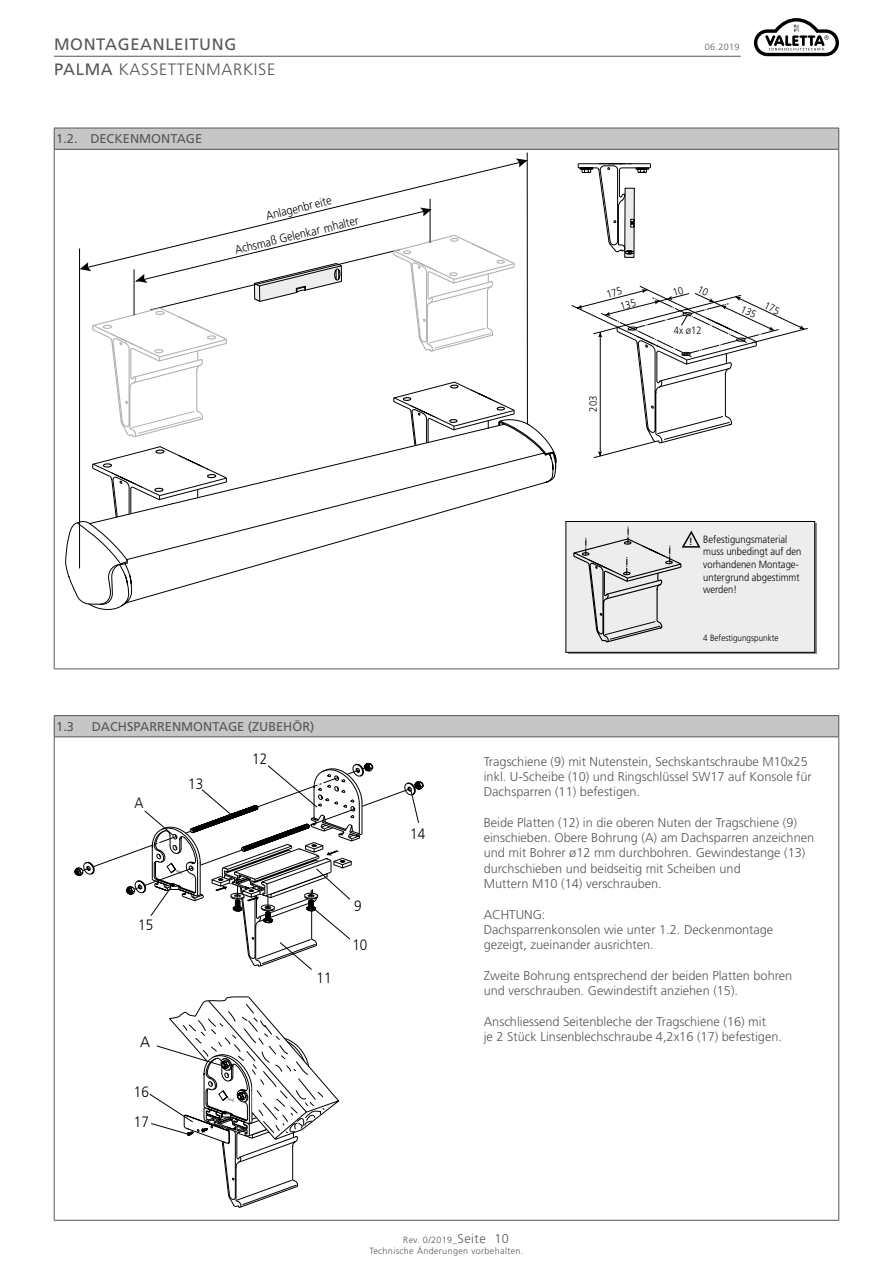
<style>
.page{position:relative;width:893px;height:1263px;background:#fff}
.page>*{position:absolute;margin:0;border:0;box-sizing:border-box;transform-origin:0 0}
.t1{font:300 16.5px "Frutiger";letter-spacing:.04em;color:#575756}
.t2{font:16.5px "Frutiger";letter-spacing:.04em;color:#575756}
.t3{font:300 15px/29.2px "Frutiger";color:#000;scale:.9 1}
.t4{font:300 15px "Frutiger";color:#000}
.t5{font:300 12.75px/15.3px "Frutiger";color:#575756}
.t6{font:12.75px "Frutiger";color:#575756}
.t7{font:300 12px "Frutiger";color:#000;scale:.9 1}
.t8{font:300 10.5px/12.6px "Frutiger";color:#000;scale:.9 1}
.t9{font:10.5px "Frutiger";color:#000}
.t10{font:300 9px "Frutiger";letter-spacing:.04em;color:#575756}
.t11{font:300 9px "Frutiger";color:#000;scale:.9 1}
.s1{font-weight:400}
.s2{font-size:12.75px}
</style>
<div class="page">
<svg style="left:754px;top:18px;width:85px;height:38px"></svg>
<hr style="left:54px;top:56px;width:687px;height:1px;background:#575756">
<div style="left:54px;top:128px;width:785px;height:21px;background:#c6c6c6"></div>
<hr style="left:54px;top:128px;width:785px;height:1px;background:#575756">
<svg style="left:54px;top:128px;width:1px;height:21px"></svg>
<svg style="left:838px;top:128px;width:1px;height:21px"></svg>
<hr style="left:54px;top:149px;width:785px;height:1px;background:#575756">
<hr style="left:54px;top:149px;width:1px;height:520px;background:#575756">
<hr style="left:838px;top:149px;width:1px;height:520px;background:#575756">
<hr style="left:54px;top:669px;width:785px;height:1px;background:#575756">
<div style="left:54px;top:716px;width:785px;height:21px;background:#c6c6c6"></div>
<hr style="left:54px;top:715px;width:785px;height:1px;background:#575756">
<svg style="left:54px;top:716px;width:1px;height:21px"></svg>
<svg style="left:838px;top:716px;width:1px;height:21px"></svg>
<hr style="left:54px;top:737px;width:785px;height:1px;background:#575756">
<hr style="left:54px;top:737px;width:1px;height:483px;background:#575756">
<hr style="left:838px;top:737px;width:1px;height:483px;background:#575756">
<hr style="left:54px;top:1220px;width:785px;height:1px;background:#575756">
<div style="left:565px;top:521px;width:250px;height:132px;background:#ededed;border:1px solid #000"></div>
<svg style="left:89px;top:423px;width:468px;height:187px"></svg>
<div style="left:624px;top:188px;width:11px;height:70px;border:1px solid #000"></div>
<div style="left:625px;top:250px;width:9px;height:5px;border:1px solid #000;border-radius:50%"></div>
<svg style="left:577px;top:163px;width:74px;height:91px"></svg>
<svg style="left:573px;top:526px;width:128px;height:117px"></svg>
<svg style="left:65px;top:153px;width:463px;height:452px"></svg>
<hr style="left:134px;top:269px;width:1px;height:46px;background:#000">
<hr style="left:430px;top:199px;width:1px;height:44px;background:#000">
<svg style="left:571px;top:286px;width:237px;height:172px"></svg>
<svg style="left:74px;top:762px;width:350px;height:208px"></svg>
<svg style="left:149px;top:996px;width:191px;height:212px"></svg>
<p class="t2" style="left:54px;top:34px;width:184px">MONTAGEANLEITUNG</p>
<p class="t10" style="left:705px;top:42px;width:36px">06.2019</p>
<p class="t1" style="left:54px;top:60px;width:223px"><span class="s1">PALMA</span> KASSETTENMARKISE</p>
<p class="t6" style="left:56px;top:132px;width:147px">1.2. DECKENMONTAGE</p>
<p class="t7" style="left:264px;top:210px;width:76px;rotate:-14deg">Anlagenbr eite</p>
<p class="t7" style="left:234px;top:244px;width:142px;rotate:-14deg">Achsmaß Gelenkar mhalter</p>
<p class="t8" style="left:587px;top:412px;width:19px;rotate:-90deg">203</p>
<p class="t8" style="left:674px;top:324px;width:33px">4x ø12</p>
<p class="t6" style="left:56px;top:719px;width:19px">1.3</p>
<p class="t6" style="left:92px;top:719px;width:224px">DACHSPARRENMONTAGE (ZUBEHÖR)</p>
<p class="t3" style="left:134px;top:788px;width:12px">A</p>
<p class="t3" style="left:188px;top:769px;width:18px">13</p>
<p class="t3" style="left:252px;top:744px;width:18px">12</p>
<p class="t3" style="left:138px;top:910px;width:18px">15</p>
<p class="t4" style="left:140px;top:1033px;width:12px">A</p>
<p class="t3" style="left:134px;top:1078px;width:18px">16<br>17</p>
<p class="t3" style="left:317px;top:963px;width:18px">11</p>
<p class="t3" style="left:354px;top:891px;width:10px">9</p>
<p class="t3" style="left:352px;top:930px;width:18px">10</p>
<p class="t3" style="left:410px;top:819px;width:18px">14</p>
<p class="t9" style="left:689px;top:535px;width:6px">!</p>
<p class="t8" style="left:703px;top:533px;width:111px">Befestigungsmaterial muss unbedingt auf den vorhandenen Montage&shy;untergrund abgestimmt werden!</p>
<p class="t11" style="left:703px;top:633px;width:85px">4 Befestigungspunkte</p>
<p class="t5" style="left:484px;top:754px;width:330px">Tragschiene (9) mit Nutenstein, Sechskantschraube M10x25 inkl. U-Scheibe (10) und Ringschlüssel SW17 auf Konsole für<br>Dachsparren (11) befestigen.</p>
<p class="t5" style="left:484px;top:815px;width:332px">Beide Platten (12) in die oberen Nuten der Tragschiene (9) einschieben. Obere Bohrung (A) am Dachsparren anzeichnen und mit Bohrer ø12 mm durchbohren. Gewindestange (13) durchschieben und beidseitig mit Scheiben und<br>Muttern M10 (14) verschrauben.</p>
<p class="t5" style="left:484px;top:907px;width:291px">ACHTUNG:<br>Dachsparrenkonsolen wie unter 1.2. Deckenmontage gezeigt, zueinander ausrichten.</p>
<p class="t5" style="left:484px;top:968px;width:310px">Zweite Bohrung entsprechend der beiden Platten bohren und verschrauben. Gewindestift anziehen (15).</p>
<p class="t5" style="left:484px;top:1014px;width:300px">Anschliessend Seitenbleche der Tragschiene (16) mit<br>je 2 Stück Linsenblechschraube 4,2x16 (17) befestigen.</p>
<p class="t10" style="left:403px;top:1234px;width:107px">Rev. 0/2019_<span class="s2">Seite 10</span></p>
<p class="t10" style="left:369px;top:1246px;width:155px">Technische Änderungen vorbehalten.</p>
</div>
